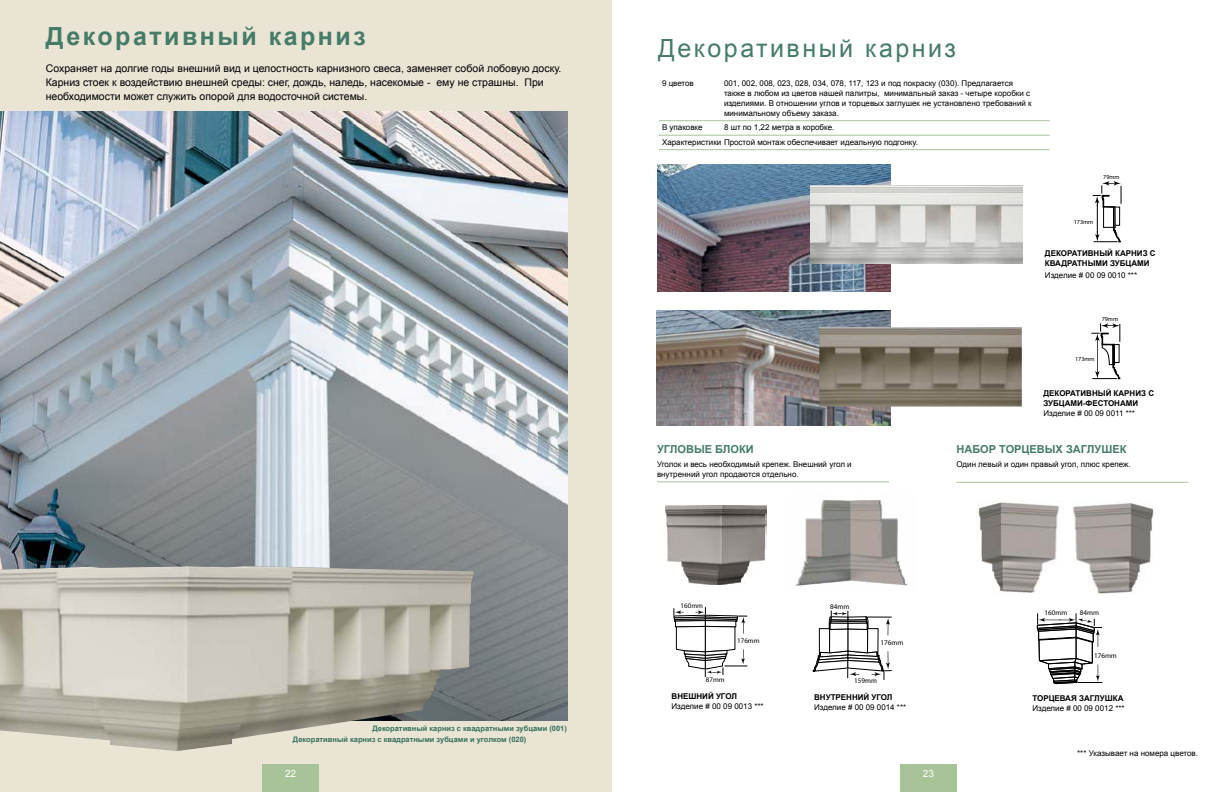
<style>
.page{position:relative;width:1224px;height:792px;background:#fff}
.page>*{position:absolute;margin:0;border:0;box-sizing:border-box;transform-origin:0 0}
.t1{font:25px "Arial";letter-spacing:.1em;color:#457c67}
.t2{font:700 25px "Arial";letter-spacing:.1em;color:#457c67}
.t3{font:700 11px "Arial";color:#457c67}
.t4{font:10.5px/14px "Arial";color:#000}
.t5{font:10px "Arial";color:#fff}
.t6{font:8px/10px "Arial";color:#000}
.t7{font:700 8px/10px "Arial";color:#000}
.t8{font:700 7.5px/11.7px "Arial";color:#34715b}
.t9{font:7.2px "Myriad Pro";color:#000}
.t10{font:7.1px "Myriad Pro";color:#000}
.t11{font:7px "Myriad Pro";color:#000}
.t12{font:6.1px "Myriad Pro";color:#000}
</style>
<div class="page">
<div style="left:0;top:0;width:612px;height:792px;background:#eae4d5"></div>
<div style="left:900px;top:764px;width:57px;height:28px;background:#a9c398"></div>
<div style="left:262px;top:764px;width:57px;height:28px;background:#a9c398"></div>
<hr style="left:659px;top:120px;width:391px;height:1px;background:#a9c398">
<hr style="left:659px;top:135px;width:391px;height:1px;background:#a9c398">
<hr style="left:659px;top:149px;width:391px;height:1px;background:#a9c398">
<img style="left:665px;top:506px;width:102px;height:79px">
<img style="left:795px;top:500px;width:113px;height:90px">
<img style="left:0;top:112px;width:567px;height:609px">
<hr style="left:657px;top:482px;width:232px;height:1px;background:#a9c398">
<img style="left:0;top:566px;width:474px;height:185px">
<img style="left:658px;top:165px;width:233px;height:127px">
<img style="left:657px;top:310px;width:234px;height:116px">
<img style="left:811px;top:185px;width:211px;height:79px">
<img style="left:819px;top:327px;width:203px;height:80px">
<hr style="left:956px;top:482px;width:232px;height:1px;background:#a9c398">
<img style="left:977px;top:500px;width:177px;height:94px">
<svg style="left:1093px;top:181px;width:29px;height:61px"></svg>
<svg style="left:1091px;top:323px;width:30px;height:56px"></svg>
<svg style="left:674px;top:607px;width:73px;height:70px"></svg>
<svg style="left:812px;top:611px;width:79px;height:69px"></svg>
<svg style="left:1036px;top:614px;width:66px;height:71px"></svg>
<h1 class="t2" style="left:46px;top:20px;width:321px">Декоративный карниз</h1>
<p class="t4" style="left:46px;top:62px;width:517px">Сохраняет на долгие годы внешний вид и целостность карнизного свеса, заменяет собой лобовую доску.<br>Карниз стоек к воздействию внешней среды: снег, дождь, наледь, насекомые - ему не страшны. При необходимости может служить опорой для водосточной системы.</p>
<p class="t8" style="left:293px;top:722px;width:276px;text-indent:79px">Декоративный карниз с квадратными зубцами (001)<br>Декоративный карниз с квадратными зубцами и уголком (020)</p>
<h1 class="t1" style="left:658px;top:31px;width:300px">Декоративный карниз</h1>
<p class="t6" style="left:662px;top:78px;width:33px">9 цветов</p>
<p class="t6" style="left:724px;top:78px;width:309px">001, 002, 008, 023, 028, 034, 078, 117, 123 и под покраску (030). Предлагается также в любом из цветов нашей палитры, минимальный заказ - четыре коробки с изделиями. В отношении углов и торцевых заглушек не установлено требований к минимальному объему заказа.</p>
<p class="t6" style="left:662px;top:123px;width:42px">В упаковке</p>
<p class="t6" style="left:662px;top:120px;width:257px;line-height:14.5px;text-indent:62px">8 шт по 1,22 метра в коробке.<br>Характеристики Простой монтаж обеспечивает идеальную подгонку.</p>
<p class="t12" style="left:1103px;top:173px;width:18px">79mm</p>
<p class="t12" style="left:1074px;top:218px;width:21px">173mm</p>
<p class="t7" style="left:1045px;top:249px;width:111px;text-indent:27px">ативный карниз с квадратными зубцами</p>
<p class="t6" style="left:1045px;top:271px;width:94px">Изделие # 00 09 0010 ***</p>
<p class="t7" style="left:1045px;top:249px;width:18px">Декор</p>
<p class="t12" style="left:1101px;top:264px;width:18px">79mm</p>
<p class="t12" style="left:1075px;top:269px;width:21px">173mm</p>
<p class="t12" style="left:1102px;top:315px;width:18px">79mm</p>
<p class="t12" style="left:1075px;top:355px;width:21px">173mm</p>
<h2 class="t3" style="left:657px;top:441px;width:82px">Угловые блоки</h2>
<p class="t6" style="left:657px;top:459px;width:196px">Уголок и весь необходимый крепеж. Внешний угол и внутренний угол продаются отдельно.</p>
<p class="t12" style="left:846px;top:461px;width:18px">87mm</p>
<p class="t7" style="left:1044px;top:388px;width:111px;text-indent:27px">ативный карниз с зубцами -фесто нами</p>
<p class="t6" style="left:1044px;top:408px;width:93px">Изделие # 00 09 0011 ***</p>
<p class="t7" style="left:1044px;top:388px;width:18px">Декор</p>
<p class="t12" style="left:1058px;top:396px;width:18px">84mm</p>
<p class="t9" style="left:1034px;top:402px;width:21px">79mm</p>
<h2 class="t3" style="left:956px;top:442px;width:9px">НАБ</h2>
<h2 class="t3" style="left:980px;top:442px;width:148px">ОР ТОРЦЕВЫХ ЗАГЛУШЕК</h2>
<p class="t6" style="left:956px;top:460px;width:176px">Один левый и один правый угол, плюс крепеж.</p>
<p class="t11" style="left:967px;top:457px;width:24px">173mm</p>
<p class="t12" style="left:950px;top:459px;width:21px">159mm</p>
<p class="t10" style="left:1099px;top:462px;width:24px">173mm</p>
<p class="t11" style="left:681px;top:601px;width:24px">160mm</p>
<p class="t11" style="left:737px;top:637px;width:24px">176mm</p>
<p class="t9" style="left:830px;top:602px;width:21px">84mm</p>
<p class="t9" style="left:881px;top:638px;width:24px">176mm</p>
<p class="t10" style="left:1044px;top:609px;width:24px">160mm</p>
<p class="t10" style="left:1080px;top:609px;width:21px">84mm</p>
<p class="t10" style="left:1094px;top:651px;width:24px">176mm</p>
<p class="t11" style="left:706px;top:676px;width:20px">87mm</p>
<p class="t9" style="left:854px;top:676px;width:24px">159mm</p>
<p class="t7" style="left:672px;top:692px;width:67px">Внешний угол</p>
<p class="t6" style="left:672px;top:702px;width:94px">Изделие # 00 09 0013 ***</p>
<p class="t7" style="left:814px;top:692px;width:80px">Внутренний угол</p>
<p class="t6" style="left:814px;top:702px;width:94px">Изделие # 00 09 0014 ***</p>
<p class="t7" style="left:1033px;top:693px;width:7px">Торц</p>
<p class="t7" style="left:1055px;top:693px;width:70px">евая заглушка</p>
<p class="t6" style="left:1033px;top:703px;width:94px">Изделие # 00 09 0012 ***</p>
<p class="t6" style="left:1077px;top:748px;width:122px">*** Указывает на номера цветов.</p>
<p class="t5" style="left:285px;top:767px;width:13px">22</p>
<p class="t5" style="left:923px;top:767px;width:13px">23</p>
</div>
